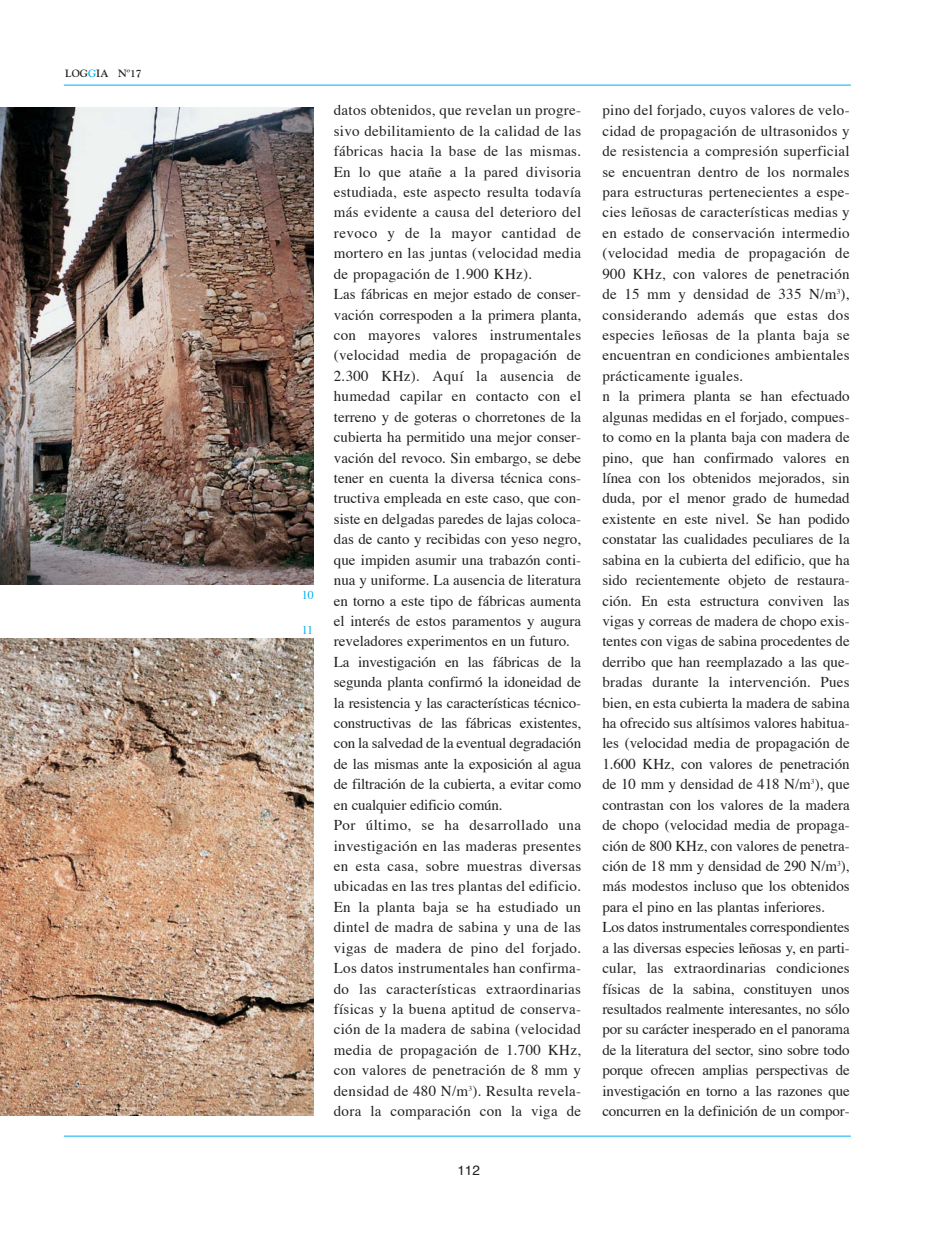
<style>
.page{position:relative;width:936px;height:1234px;background:#fff}
.page>*{position:absolute;margin:0;border:0;box-sizing:border-box;transform-origin:0 0}
.t1{font:15px/20.4px "Times";color:#231f20}
.t2{font:13.5px "Helvetica";color:#231f20}
.t3{font:12px "Times";color:#00aeef}
.t4{font:700 10.5px "Goudy";color:#231f20}
.s1{color:#00aeef}
</style>
<div class="page">
<hr style="left:64px;top:85px;width:786px;height:1px;background:#00aeef">
<hr style="left:64px;top:1135px;width:786px;height:1px;background:#00aeef">
<img style="left:0;top:108px;width:314px;height:476px">
<img style="left:0;top:638px;width:314px;height:477px">
<p class="t4" style="left:65px;top:69px;width:78px">LOG<span class="s1">G</span>IA Nº17</p>
<p class="t3" style="left:302px;top:590px;width:13px">10</p>
<p class="t3" style="left:302px;top:624px;width:13px">11</p>
<p class="t1" style="left:334px;top:101px;width:249px">datos obtenidos, que revelan un progre&shy;sivo debilitamiento de la calidad de las fábricas hacia la base de las mismas.<br>En lo que atañe a la pared divisoria estudiada, este aspecto resulta todavía más evidente a causa del deterioro del revoco y de la mayor cantidad de mortero en las juntas (velocidad media de propagación de 1.900 KHz).<br>Las fábricas en mejor estado de conser&shy;vación correspoden a la primera planta, con mayores valores instrumentales (velocidad media de propagación de 2.300 KHz). Aquí la ausencia de humedad capilar en contacto con el terreno y de goteras o chorretones de la cubierta ha permitido una mejor conser&shy;vación del revoco. Sin embargo, se debe tener en cuenta la diversa técnica cons&shy;tructiva empleada en este caso, que con&shy;siste en delgadas paredes de lajas coloca&shy;das de canto y recibidas con yeso negro, que impiden asumir una trabazón conti&shy;nua y uniforme. La ausencia de literatura en torno a este tipo de fábricas aumenta el interés de estos paramentos y augura reveladores experimentos en un futuro.<br>La investigación en las fábricas de la segunda planta confirmó la idoneidad de la resistencia y las características técnico&shy;constructivas de las fábricas existentes, con la salvedad de la eventual degradación de las mismas ante la exposición al agua de filtración de la cubierta, a evitar como en cualquier edificio común.<br>Por último, se ha desarrollado una investigación en las maderas presentes en esta casa, sobre muestras diversas ubicadas en las tres plantas del edificio.<br>En la planta baja se ha estudiado un dintel de madra de sabina y una de las vigas de madera de pino del forjado.<br>Los datos instrumentales han confirma&shy;do las características extraordinarias físicas y la buena aptitud de conserva&shy;ción de la madera de sabina (velocidad media de propagación de 1.700 KHz, con valores de penetración de 8 mm y densidad de 480 N/m<sup>3</sup>). Resulta revela&shy;dora la comparación con la viga de</p>
<p class="t1" style="left:602px;top:101px;width:249px">pino del forjado, cuyos valores de velo&shy;cidad de propagación de ultrasonidos y de resistencia a compresión superficial se encuentran dentro de los normales para estructuras pertenecientes a espe&shy;cies leñosas de características medias y en estado de conservación intermedio (velocidad media de propagación de 900 KHz, con valores de penetración de 15 mm y densidad de 335 N/m<sup>3</sup>), considerando además que estas dos especies leñosas de la planta baja se encuentran en condiciones ambientales prácticamente iguales.<br>n la primera planta se han efectuado algunas medidas en el forjado, compues&shy;to como en la planta baja con madera de pino, que han confirmado valores en línea con los obtenidos mejorados, sin duda, por el menor grado de humedad existente en este nivel. Se han podido constatar las cualidades peculiares de la sabina en la cubierta del edificio, que ha sido recientemente objeto de restaura&shy;ción. En esta estructura conviven las vigas y correas de madera de chopo exis&shy;tentes con vigas de sabina procedentes de derribo que han reemplazado a las que&shy;bradas durante la intervención. Pues bien, en esta cubierta la madera de sabina ha ofrecido sus altísimos valores habitua&shy;les (velocidad media de propagación de 1.600 KHz, con valores de penetración de 10 mm y densidad de 418 N/m<sup>3</sup>), que contrastan con los valores de la madera de chopo (velocidad media de propaga&shy;ción de 800 KHz, con valores de penetra&shy;ción de 18 mm y densidad de 290 N/m<sup>3</sup>), más modestos incluso que los obtenidos para el pino en las plantas inferiores.<br>Los datos instrumentales correspondientes a las diversas especies leñosas y, en parti&shy;cular, las extraordinarias condiciones físicas de la sabina, constituyen unos resultados realmente interesantes, no sólo por su carácter inesperado en el panorama de la literatura del sector, sino sobre todo porque ofrecen amplias perspectivas de investigación en torno a las razones que concurren en la definición de un compor-</p>
<p class="t2" style="left:457px;top:1163px;width:24px">112</p>
</div>
